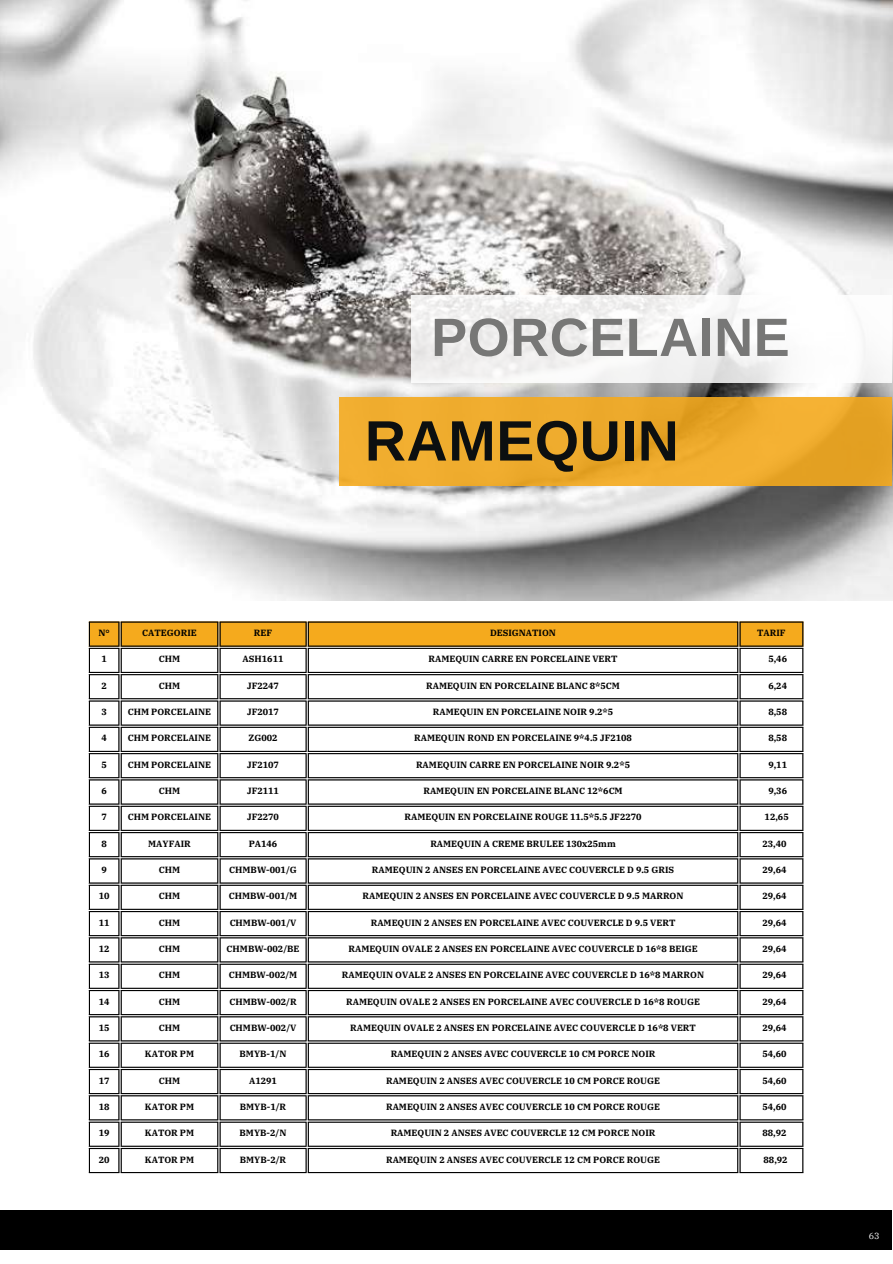
<style>
.page{position:relative;width:893px;height:1264px;background:#fff}
.page>*{position:absolute;margin:0;border:0;box-sizing:border-box;transform-origin:0 0}
.t1{font:700 57px "Arimo";letter-spacing:.01em;color:#0c0f10}
.t2{font:700 54px "Arimo";letter-spacing:.01em;color:#777776}
.t3{font:700 9px "IBM Plex Serif";color:#000}
.t4{font:9px "IBM Plex Serif";color:#fff}
</style>
<div class="page">
<img style="left:0;top:0;width:892px;height:600px">
<svg style="left:411px;top:295px;width:480px;height:87px;fill:#f4f4f3"></svg>
<div style="left:339px;top:398px;width:552px;height:87px;background:linear-gradient(to right,#f1ae30,#e8a527)"></div>
<div style="left:0;top:1209px;width:891px;height:40px;background:#000"></div>
<svg style="left:89px;top:621px;width:715px;height:552px"></svg>
<h2 class="t2" style="left:431px;top:307px;width:360px">PORCELAINE</h2>
<h1 class="t1" style="left:365px;top:409px;width:315px">RAMEQUIN</h1>
<p class="t3" style="left:98px;top:627px;width:13px">N°</p>
<p class="t3" style="left:142px;top:627px;width:56px">CATEGORIE</p>
<p class="t3" style="left:254px;top:627px;width:20px">REF</p>
<p class="t3" style="left:490px;top:627px;width:67px">DESIGNATION</p>
<p class="t3" style="left:757px;top:627px;width:30px">TARIF</p>
<p class="t3" style="left:101px;top:653px;width:7px">1</p>
<p class="t3" style="left:159px;top:653px;width:23px">CHM</p>
<p class="t3" style="left:242px;top:653px;width:42px">ASH1611</p>
<p class="t3" style="left:428px;top:653px;width:190px">RAMEQUIN CARRE EN PORCELAINE VERT</p>
<p class="t3" style="left:768px;top:653px;width:20px">5,46</p>
<p class="t3" style="left:101px;top:679px;width:7px">2</p>
<p class="t3" style="left:159px;top:679px;width:23px">CHM</p>
<p class="t3" style="left:247px;top:679px;width:33px">JF2247</p>
<p class="t3" style="left:426px;top:679px;width:195px">RAMEQUIN EN PORCELAINE BLANC 8*5CM</p>
<p class="t3" style="left:768px;top:679px;width:20px">6,24</p>
<p class="t3" style="left:101px;top:705px;width:7px">3</p>
<p class="t3" style="left:128px;top:705px;width:85px">CHM PORCELAINE</p>
<p class="t3" style="left:247px;top:705px;width:33px">JF2017</p>
<p class="t3" style="left:433px;top:705px;width:182px">RAMEQUIN EN PORCELAINE NOIR 9.2*5</p>
<p class="t3" style="left:768px;top:705px;width:20px">8,58</p>
<p class="t3" style="left:101px;top:732px;width:7px">4</p>
<p class="t3" style="left:128px;top:732px;width:85px">CHM PORCELAINE</p>
<p class="t3" style="left:248px;top:732px;width:31px">ZG002</p>
<p class="t3" style="left:414px;top:732px;width:219px">RAMEQUIN ROND EN PORCELAINE 9*4.5 JF2108</p>
<p class="t3" style="left:768px;top:732px;width:20px">8,58</p>
<p class="t3" style="left:101px;top:758px;width:7px">5</p>
<p class="t3" style="left:128px;top:758px;width:85px">CHM PORCELAINE</p>
<p class="t3" style="left:247px;top:758px;width:33px">JF2107</p>
<p class="t3" style="left:416px;top:758px;width:215px">RAMEQUIN CARRE EN PORCELAINE NOIR 9.2*5</p>
<p class="t3" style="left:768px;top:758px;width:20px">9,11</p>
<p class="t3" style="left:101px;top:784px;width:7px">6</p>
<p class="t3" style="left:159px;top:784px;width:23px">CHM</p>
<p class="t3" style="left:247px;top:784px;width:33px">JF2111</p>
<p class="t3" style="left:423px;top:784px;width:201px">RAMEQUIN EN PORCELAINE BLANC 12*6CM</p>
<p class="t3" style="left:768px;top:784px;width:20px">9,36</p>
<p class="t3" style="left:101px;top:811px;width:7px">7</p>
<p class="t3" style="left:128px;top:811px;width:85px">CHM PORCELAINE</p>
<p class="t3" style="left:247px;top:811px;width:33px">JF2270</p>
<p class="t3" style="left:404px;top:811px;width:239px">RAMEQUIN EN PORCELAINE ROUGE 11.5*5.5 JF2270</p>
<p class="t3" style="left:764px;top:811px;width:26px">12,65</p>
<p class="t3" style="left:101px;top:837px;width:7px">8</p>
<p class="t3" style="left:148px;top:837px;width:44px">MAYFAIR</p>
<p class="t3" style="left:249px;top:837px;width:30px">PA146</p>
<p class="t3" style="left:430px;top:837px;width:187px">RAMEQUIN A CREME BRULEE 130x25mm</p>
<p class="t3" style="left:762px;top:837px;width:26px">23,40</p>
<p class="t3" style="left:101px;top:863px;width:7px">9</p>
<p class="t3" style="left:159px;top:863px;width:23px">CHM</p>
<p class="t3" style="left:229px;top:863px;width:69px">CHMBW-001/G</p>
<p class="t3" style="left:372px;top:863px;width:304px">RAMEQUIN 2 ANSES EN PORCELAINE AVEC COUVERCLE D 9.5 GRIS</p>
<p class="t3" style="left:762px;top:863px;width:26px">29,64</p>
<p class="t3" style="left:99px;top:890px;width:12px">10</p>
<p class="t3" style="left:159px;top:890px;width:23px">CHM</p>
<p class="t3" style="left:229px;top:890px;width:70px">CHMBW-001/M</p>
<p class="t3" style="left:362px;top:890px;width:322px">RAMEQUIN 2 ANSES EN PORCELAINE AVEC COUVERCLE D 9.5 MARRON</p>
<p class="t3" style="left:762px;top:890px;width:26px">29,64</p>
<p class="t3" style="left:99px;top:916px;width:12px">11</p>
<p class="t3" style="left:159px;top:916px;width:23px">CHM</p>
<p class="t3" style="left:230px;top:916px;width:68px">CHMBW-001/V</p>
<p class="t3" style="left:370px;top:916px;width:306px">RAMEQUIN 2 ANSES EN PORCELAINE AVEC COUVERCLE D 9.5 VERT</p>
<p class="t3" style="left:762px;top:916px;width:26px">29,64</p>
<p class="t3" style="left:99px;top:942px;width:12px">12</p>
<p class="t3" style="left:159px;top:942px;width:23px">CHM</p>
<p class="t3" style="left:227px;top:942px;width:74px">CHMBW-002/BE</p>
<p class="t3" style="left:348px;top:942px;width:351px">RAMEQUIN OVALE 2 ANSES EN PORCELAINE AVEC COUVERCLE D 16*8 BEIGE</p>
<p class="t3" style="left:762px;top:942px;width:26px">29,64</p>
<p class="t3" style="left:99px;top:969px;width:12px">13</p>
<p class="t3" style="left:159px;top:969px;width:23px">CHM</p>
<p class="t3" style="left:229px;top:969px;width:70px">CHMBW-002/M</p>
<p class="t3" style="left:342px;top:969px;width:363px">RAMEQUIN OVALE 2 ANSES EN PORCELAINE AVEC COUVERCLE D 16*8 MARRON</p>
<p class="t3" style="left:762px;top:969px;width:26px">29,64</p>
<p class="t3" style="left:99px;top:995px;width:12px">14</p>
<p class="t3" style="left:159px;top:995px;width:23px">CHM</p>
<p class="t3" style="left:229px;top:995px;width:69px">CHMBW-002/R</p>
<p class="t3" style="left:346px;top:995px;width:355px">RAMEQUIN OVALE 2 ANSES EN PORCELAINE AVEC COUVERCLE D 16*8 ROUGE</p>
<p class="t3" style="left:762px;top:995px;width:26px">29,64</p>
<p class="t3" style="left:99px;top:1021px;width:12px">15</p>
<p class="t3" style="left:159px;top:1021px;width:23px">CHM</p>
<p class="t3" style="left:230px;top:1021px;width:68px">CHMBW-002/V</p>
<p class="t3" style="left:350px;top:1021px;width:347px">RAMEQUIN OVALE 2 ANSES EN PORCELAINE AVEC COUVERCLE D 16*8 VERT</p>
<p class="t3" style="left:762px;top:1021px;width:26px">29,64</p>
<p class="t3" style="left:99px;top:1048px;width:12px">16</p>
<p class="t3" style="left:145px;top:1048px;width:51px">KATOR PM</p>
<p class="t3" style="left:239px;top:1048px;width:48px">BMYB-1/N</p>
<p class="t3" style="left:390px;top:1048px;width:266px">RAMEQUIN 2 ANSES AVEC COUVERCLE 10 CM PORCE NOIR</p>
<p class="t3" style="left:762px;top:1048px;width:26px">54,60</p>
<p class="t3" style="left:99px;top:1074px;width:12px">17</p>
<p class="t3" style="left:159px;top:1074px;width:23px">CHM</p>
<p class="t3" style="left:249px;top:1074px;width:29px">A1291</p>
<p class="t3" style="left:386px;top:1074px;width:275px">RAMEQUIN 2 ANSES AVEC COUVERCLE 10 CM PORCE ROUGE</p>
<p class="t3" style="left:762px;top:1074px;width:26px">54,60</p>
<p class="t3" style="left:99px;top:1100px;width:12px">18</p>
<p class="t3" style="left:145px;top:1100px;width:51px">KATOR PM</p>
<p class="t3" style="left:240px;top:1100px;width:48px">BMYB-1/R</p>
<p class="t3" style="left:386px;top:1100px;width:275px">RAMEQUIN 2 ANSES AVEC COUVERCLE 10 CM PORCE ROUGE</p>
<p class="t3" style="left:762px;top:1100px;width:26px">54,60</p>
<p class="t3" style="left:99px;top:1126px;width:12px">19</p>
<p class="t3" style="left:145px;top:1126px;width:51px">KATOR PM</p>
<p class="t3" style="left:239px;top:1126px;width:48px">BMYB-2/N</p>
<p class="t3" style="left:390px;top:1126px;width:266px">RAMEQUIN 2 ANSES AVEC COUVERCLE 12 CM PORCE NOIR</p>
<p class="t3" style="left:762px;top:1126px;width:26px">88,92</p>
<p class="t3" style="left:99px;top:1153px;width:12px">20</p>
<p class="t3" style="left:145px;top:1153px;width:51px">KATOR PM</p>
<p class="t3" style="left:240px;top:1153px;width:48px">BMYB-2/R</p>
<p class="t3" style="left:386px;top:1153px;width:275px">RAMEQUIN 2 ANSES AVEC COUVERCLE 12 CM PORCE ROUGE</p>
<p class="t3" style="left:763px;top:1153px;width:26px">88,92</p>
<p class="t4" style="left:868px;top:1229px;width:12px">63</p>
</div>
